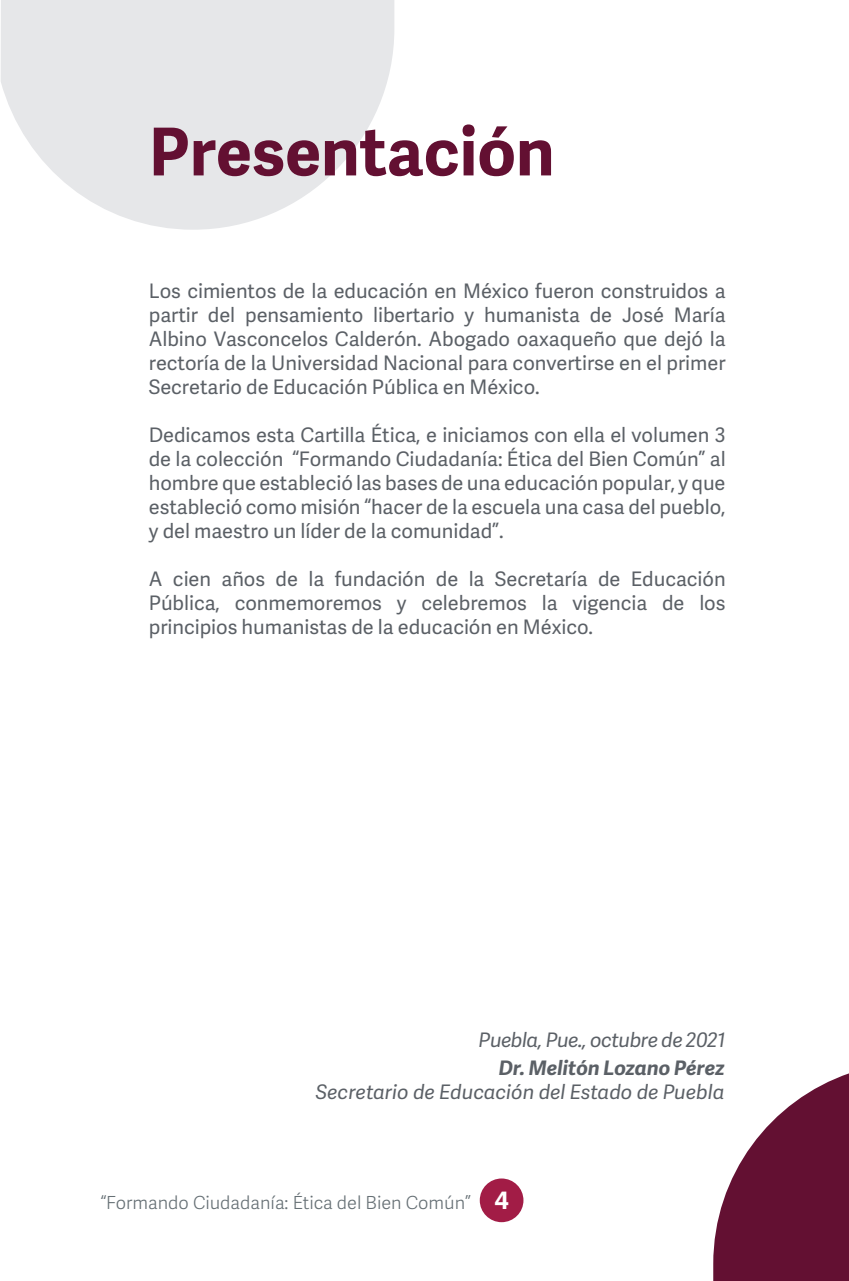
<style>
.page{position:relative;width:849px;height:1281px;background:#fff}
.page>*{position:absolute;margin:0;border:0;box-sizing:border-box;transform-origin:0 0}
.t1{font:700 66px "Adelle Sans";color:#631032}
.t2{font:20px/24px "Adelle Sans";letter-spacing:-.005em;color:#5b6066;text-align:justify}
.t3{font:italic 20px "Adelle Sans";color:#5b6066}
.t4{font:italic 20px "Adelle Sans";letter-spacing:-.025em;color:#5b6066}
.t5{font:italic 700 20px "Adelle Sans";color:#5b6066}
.t6{font:300 18px "Adelle Sans";color:#667075}
.s1{font-weight:700;font-size:24px;color:#fff}
</style>
<div class="page">
<div style="left:480px;top:1178px;width:43px;height:44px;background:#a21c46;border-radius:50%"></div>
<svg style="left:713px;top:1073px;width:136px;height:208px"></svg>
<svg style="left:1px;top:0;width:393px;height:230px;fill:#e6e7e9"></svg>
<h1 class="t1" style="left:149px;top:104px;width:407px">Presentación</h1>
<p class="t2" style="left:149px;top:278px;width:578px">Los cimientos de la educación en México fueron construidos a partir del pensamiento libertario y humanista de José María Albino Vasconcelos Calderón. Abogado oaxaqueño que dejó la rectoría de la Universidad Nacional para convertirse en el primer Secretario de Educación Pública en México.</p>
<p class="t2" style="left:149px;top:422px;width:578px">Dedicamos esta Cartilla Ética, e iniciamos con ella el volumen 3 de la colección “Formando Ciudadanía: Ética del Bien Común” al hombre que estableció las bases de una educación popular, y que estableció como misión “hacer de la escuela una casa del pueblo, y del maestro un líder de la comunidad”.</p>
<p class="t2" style="left:149px;top:566px;width:578px">A cien años de la fundación de la Secretaría de Educación Pública, conmemoremos y celebremos la vigencia de los principios humanistas de la educación en México.</p>
<p class="t4" style="left:478px;top:1025px;width:248px">Puebla, Pue., octubre de 2021</p>
<p class="t5" style="left:499px;top:1054px;width:227px">Dr. Melitón Lozano Pérez</p>
<p class="t3" style="left:316px;top:1078px;width:410px">Secretario de Educación del Estado de Puebla</p>
<p class="t6" style="left:100px;top:1189px;width:410px">“Formando Ciudadanía: Ética del Bien Común” <span class="s1">4</span></p>
</div>
